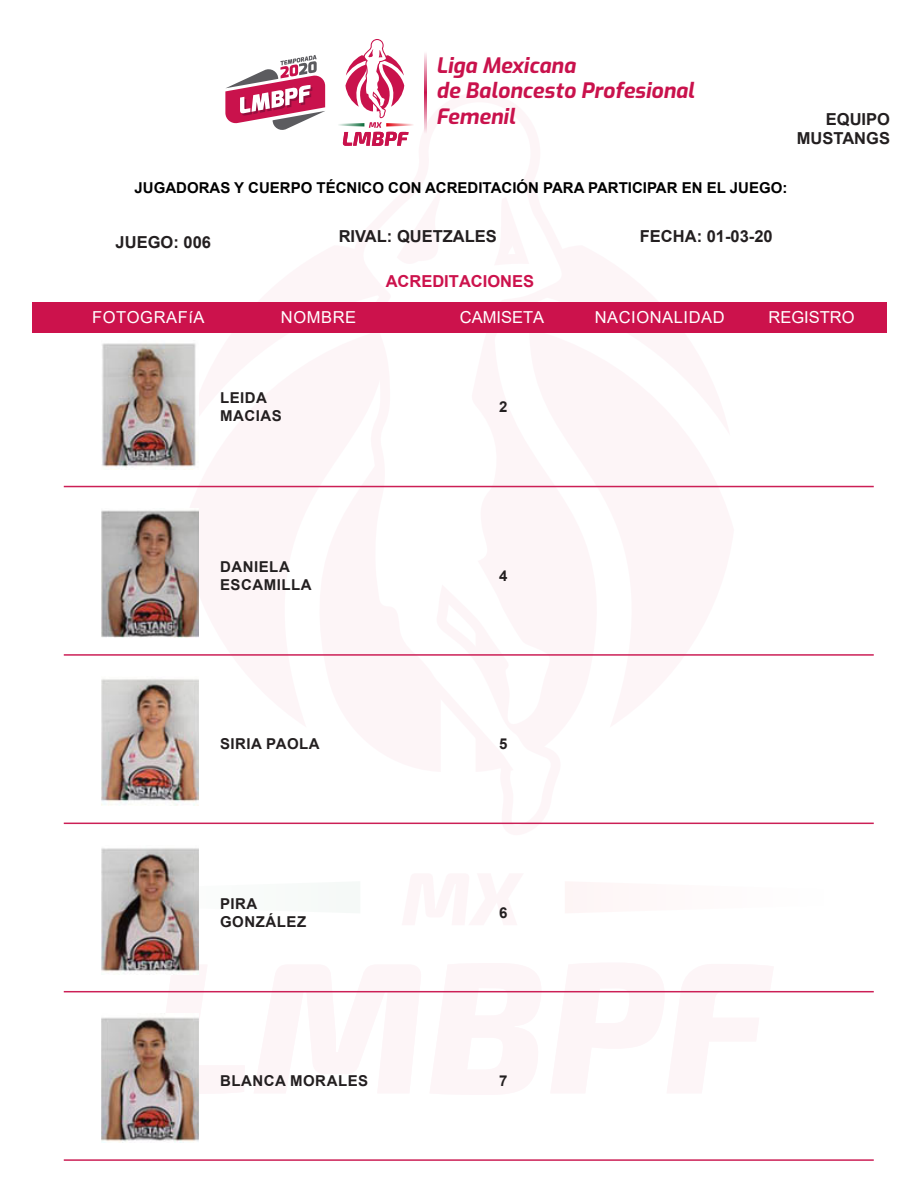
<style>
.page{position:relative;width:918px;height:1188px;background:#fff}
.page>*{position:absolute;margin:0;border:0;box-sizing:border-box;transform-origin:0 0}
.t1{font:italic 700 21.15px/25.5px "Exo";color:#c9124c}
.t2{font:700 16.5px/19.8px "Arial";color:#231f20;text-align:right}
.t3{font:16.5px "Arial";letter-spacing:.035em;color:#fff}
.t4{font:16.5px "Arial";color:#fff}
.t5{font:700 16.5px "Arial";color:#cc124c}
.t6{font:700 15px "Arial";letter-spacing:.035em;color:#231f20}
.t7{font:700 15px "Arial";color:#000}
</style>
<div class="page">
<svg style="left:146px;top:952px;width:639px;height:154px"></svg>
<svg style="left:101px;top:870px;width:98px;height:54px"></svg>
<svg style="left:360px;top:102px;width:204px;height:723px"></svg>
<div style="left:33px;top:303px;width:854px;height:30px;background:#cc124c"></div>
<svg style="left:225px;top:55px;width:100px;height:75px"></svg>
<svg style="left:338px;top:39px;width:77px;height:108px"></svg>
<svg style="left:424px;top:53px;width:2px;height:80px"></svg>
<img style="left:102px;top:343px;width:94px;height:126px">
<hr style="left:64px;top:486px;width:810px;height:1px;background:#cc1f56">
<img style="left:102px;top:510px;width:96px;height:128px">
<hr style="left:64px;top:654px;width:810px;height:2px;background:#cc1f56">
<img style="left:102px;top:679px;width:96px;height:127px">
<hr style="left:64px;top:823px;width:810px;height:1px;background:#cc1f56">
<img style="left:102px;top:848px;width:96px;height:126px">
<hr style="left:64px;top:991px;width:810px;height:1px;background:#cc1f56">
<img style="left:102px;top:1014px;width:96px;height:129px">
<hr style="left:64px;top:1159px;width:810px;height:2px;background:#cc1f56">
<h1 class="t1" style="left:436px;top:51px;width:260px">Liga Mexicana<br>de Baloncesto Profesional<br>Femenil</h1>
<p class="t2" style="left:797px;top:109px;width:95px">EQUIPO<br>MUSTANGS</p>
<p class="t7" style="left:135px;top:178px;width:654px">JUGADORAS Y CUERPO TÉCNICO CON ACREDITACIÓN PARA PARTICIPAR EN EL JUEGO:</p>
<p class="t2" style="left:116px;top:233px;width:97px">JUEGO: 006</p>
<p class="t2" style="left:339px;top:226px;width:160px">RIVAL: QUETZALES</p>
<p class="t2" style="left:640px;top:226px;width:134px">FECHA: 01-03-20</p>
<p class="t5" style="left:386px;top:270px;width:150px">ACREDITACIONES</p>
<p class="t3" style="left:92px;top:306px;width:114px">FOTOGRAFíA</p>
<p class="t3" style="left:281px;top:306px;width:77px">NOMBRE</p>
<p class="t4" style="left:460px;top:306px;width:86px">CAMISETA</p>
<p class="t4" style="left:768px;top:306px;width:88px">REGISTRO</p>
<p class="t3" style="left:595px;top:306px;width:131px">NACIONALIDAD</p>
<p class="t6" style="left:220px;top:388px;width:49px">LEIDA</p>
<p class="t6" style="left:220px;top:406px;width:63px">MACIAS</p>
<p class="t6" style="left:220px;top:556px;width:71px">DANIELA</p>
<p class="t6" style="left:220px;top:574px;width:93px">ESCAMILLA</p>
<p class="t6" style="left:499px;top:397px;width:10px">2</p>
<p class="t6" style="left:499px;top:565px;width:10px">4</p>
<p class="t6" style="left:220px;top:733px;width:101px">SIRIA PAOLA</p>
<p class="t6" style="left:499px;top:733px;width:10px">5</p>
<p class="t6" style="left:220px;top:893px;width:39px">PIRA</p>
<p class="t6" style="left:220px;top:911px;width:88px">GONZÁLEZ</p>
<p class="t6" style="left:499px;top:902px;width:10px">6</p>
<p class="t6" style="left:220px;top:1070px;width:150px">BLANCA MORALES</p>
<p class="t6" style="left:499px;top:1070px;width:10px">7</p>
</div>
